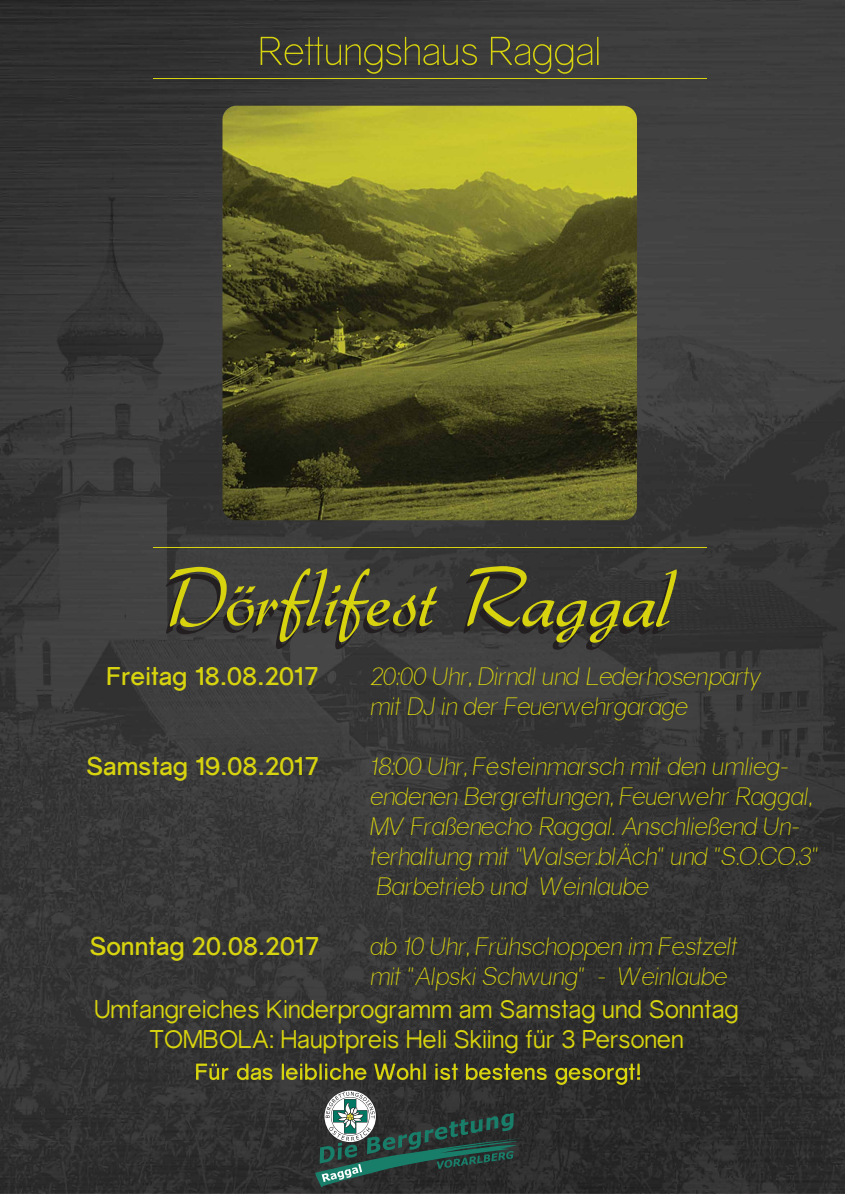
<style>
.page{position:relative;width:845px;height:1194px;background:#fff}
.page>*{position:absolute;margin:0;border:0;box-sizing:border-box;transform-origin:0 0}
.t1{font:italic 300 25px/30px "Gravity";color:#d7d30e}
.t2{font:25px/30px "Gravity";color:#d7d30e;text-align:center}
.t3{font:700 25px "Gravity";letter-spacing:-.01em;color:#d7d30e}
</style>
<div class="page">
<img style="left:0;top:0;width:845px;height:1193px">
<svg style="left:260px;top:37px;width:217px;height:37px;background:#4b4b32"></svg>
<svg style="left:491px;top:37px;width:107px;height:37px;background:#545435"></svg>
<hr style="left:153px;top:78px;width:554px;height:1px;background:#d7d30e">
<svg style="left:166px;top:567px;width:271px;height:82px;background:#555433"></svg>
<svg style="left:463px;top:566px;width:214px;height:84px;background:#4e4d2d"></svg>
<hr style="left:153px;top:547px;width:554px;height:1px;background:#d7d30e">
<img style="left:222px;top:106px;width:415px;height:414px">
<svg style="left:196px;top:1063px;width:32px;height:16px"></svg>
<svg style="left:237px;top:1063px;width:35px;height:16px"></svg>
<svg style="left:282px;top:1063px;width:84px;height:16px"></svg>
<svg style="left:374px;top:1063px;width:52px;height:16px"></svg>
<svg style="left:435px;top:1063px;width:23px;height:16px"></svg>
<svg style="left:466px;top:1063px;width:81px;height:16px"></svg>
<svg style="left:555px;top:1063px;width:85px;height:21px;background:#5f5e23"></svg>
<svg style="left:315px;top:1091px;width:207px;height:96px;background:#384d49"></svg>
<p class="t3" style="left:106px;top:661px;width:213px">Freitag 18.08.2017</p>
<p class="t3" style="left:87px;top:751px;width:233px">Samstag 19.08.2017</p>
<p class="t1" style="left:370px;top:661px;width:393px">20:00 Uhr, Dirndl und Lederhosenparty mit DJ in der Feuerwehrgarage</p>
<p class="t1" style="left:370px;top:751px;width:450px">18:00 Uhr, Festeinmarsch mit den umlieg&shy;endenen Bergrettungen, Feuerwehr Raggal, MV Fraßenecho Raggal. Anschließend Un&shy;terhaltung mit "Walser.blÄch" und "S.O.CO.3" Barbetrieb und Weinlaube</p>
<p class="t3" style="left:90px;top:931px;width:231px">Sonntag 20.08.2017</p>
<p class="t2" style="left:94px;top:994px;width:645px">Umfangreiches Kinderprogramm am Samstag und Sonntag<br>TOMBOLA: Hauptpreis Heli Skiing für 3 Personen</p>
<p class="t1" style="left:370px;top:931px;width:369px">ab 10 Uhr, Frühschoppen im Festzelt mit "Alpski Schwung" - Weinlaube</p>
</div>
